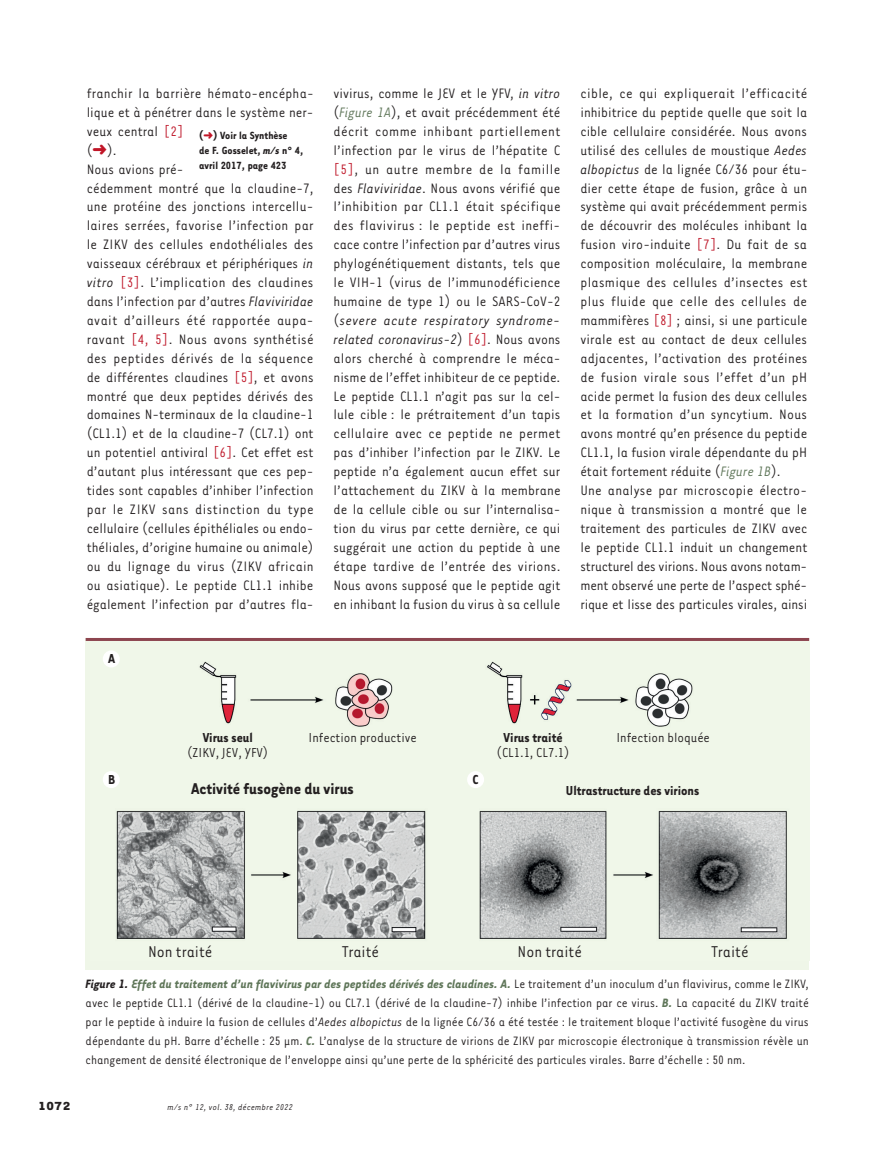
<style>
.page{position:relative;width:894px;height:1149px;background:#fff}
.page>*{position:absolute;margin:0;border:0;box-sizing:border-box;transform-origin:0 0}
.t1{font:18px "Tarzana Narrow";color:#231f20}
.t2{font:700 18px "Tarzana Narrow";color:#231f20}
.t3{font:15.75px/18.9px "Tarzana Narrow";color:#231f20}
.t4{font:15px "Tarzana Narrow";color:#231f20}
.t5{font:700 15px "Tarzana Narrow";color:#231f20}
.t6{font:13.95px/18.9px "Tarzana Narrow";color:#231f20;text-align:justify}
.t7{font:700 13.5px "Tarzana Wide";color:#231f20}
.t8{font:700 12px/15px "Tarzana Narrow";color:#231f20}
.t9{font:italic 9.75px "Tarzana Narrow";letter-spacing:.025em;color:#231f20}
.s1{color:#bf182a}
.s2{color:#c11527}
.s3{font-style:italic}
.s4{font-style:italic;color:#5f7659}
.s5{font-weight:700;font-style:italic}
.s6{font-weight:700;font-style:italic;color:#5f7659}
</style>
<div class="page">
<div style="left:86px;top:638px;width:722px;height:330px;background:#eff6e8"></div>
<img style="left:103px;top:661px;width:684px;height:278px">
<div style="left:103px;top:650px;width:17px;height:17px;background:#fff;border-radius:50%"></div>
<div style="left:103px;top:771px;width:17px;height:17px;background:#fff;border-radius:50%"></div>
<div style="left:467px;top:771px;width:17px;height:17px;background:#fff;border-radius:50%"></div>
<hr style="left:86px;top:638px;width:722px;height:3px;background:#8d454f">
<p class="t3" style="left:87px;top:83px;width:228px">franchir la barrière hémato-encépha&shy;lique et à pénétrer dans le système ner&shy;veux central <span class="s1">[2]<br></span>(<span class="s2">➜</span>).<br>Nous avions pré-<br>cédemment montré que la claudine-7, une protéine des jonctions intercellu&shy;laires serrées, favorise l’infection par le ZIKV des cellules endothéliales des vaisseaux cérébraux et périphériques <span class="s3">in vitro</span> <span class="s1">[3]</span>. L’implication des claudines dans l’infection par d’autres <span class="s3">Flaviviridae </span>avait d’ailleurs été rapportée aupa&shy;ravant <span class="s1">[4, 5]</span>. Nous avons synthétisé des peptides dérivés de la séquence de différentes claudines <span class="s1">[5]</span>, et avons montré que deux peptides dérivés des domaines N-terminaux de la claudine-1 (CL1.1) et de la claudine-7 (CL7.1) ont un potentiel antiviral <span class="s1">[6]</span>. Cet effet est d’autant plus intéressant que ces pep&shy;tides sont capables d’inhiber l’infection par le ZIKV sans distinction du type cellulaire (cellules épithéliales ou endo&shy;théliales, d’origine humaine ou animale) ou du lignage du virus (ZIKV africain ou asiatique). Le peptide CL1.1 inhibe également l’infection par d’autres fla-</p>
<p class="t8" style="left:199px;top:127px;width:105px">(<span class="s2">➜</span>) Voir la Synthèse<br>de F. Gosselet, <span class="s3">m/s</span> n° 4, avril 2017, page 423</p>
<p class="t5" style="left:108px;top:649px;width:9px">A</p>
<p class="t3" style="left:333px;top:83px;width:228px;text-align:justify">vivirus, comme le JEV et le YFV, <span class="s3">in vitro </span>(<span class="s4">Figure 1A</span>), et avait précédemment été décrit comme inhibant partiellement l’infection par le virus de l’hépatite C <span class="s1">[5]</span>, un autre membre de la famille des <span class="s3">Flaviviridae</span>. Nous avons vérifié que l’inhibition par CL1.1 était spécifique des flavivirus : le peptide est ineffi&shy;cace contre l’infection par d’autres virus phylogénétiquement distants, tels que le VIH-1 (virus de l’immunodéficience humaine de type 1) ou le SARS-CoV-2 (<span class="s3">severe acute respiratory syndrome&shy;related coronavirus-2</span>) <span class="s1">[6]</span>. Nous avons alors cherché à comprendre le méca&shy;nisme de l’effet inhibiteur de ce peptide.<br>Le peptide CL1.1 n’agit pas sur la cel&shy;lule cible : le prétraitement d’un tapis cellulaire avec ce peptide ne permet pas d’inhiber l’infection par le ZIKV. Le peptide n’a également aucun effet sur l’attachement du ZIKV à la membrane de la cellule cible ou sur l’internalisa&shy;tion du virus par cette dernière, ce qui suggérait une action du peptide à une étape tardive de l’entrée des virions.<br>Nous avons supposé que le peptide agit en inhibant la fusion du virus à sa cellule</p>
<p class="t3" style="left:580px;top:83px;width:228px">cible, ce qui expliquerait l’efficacité inhibitrice du peptide quelle que soit la cible cellulaire considérée. Nous avons utilisé des cellules de moustique <span class="s3">Aedes albopictus</span> de la lignée C6/36 pour étu&shy;dier cette étape de fusion, grâce à un système qui avait précédemment permis de découvrir des molécules inhibant la fusion viro-induite <span class="s1">[7]</span>. Du fait de sa composition moléculaire, la membrane plasmique des cellules d’insectes est plus fluide que celle des cellules de mammifères <span class="s1">[8]</span> ; ainsi, si une particule virale est au contact de deux cellules adjacentes, l’activation des protéines de fusion virale sous l’effet d’un pH acide permet la fusion des deux cellules et la formation d’un syncytium. Nous avons montré qu’en présence du peptide CL1.1, la fusion virale dépendante du pH était fortement réduite (<span class="s4">Figure 1B</span>).<br>Une analyse par microscopie électro&shy;nique à transmission a montré que le traitement des particules de ZIKV avec le peptide CL1.1 induit un changement structurel des virions. Nous avons notam&shy;ment observé une perte de l’aspect sphé&shy;rique et lisse des particules virales, ainsi</p>
<p class="t5" style="left:202px;top:727px;width:52px">Virus seul</p>
<p class="t4" style="left:187px;top:743px;width:83px">(ZIKV, JEV, YFV)</p>
<p class="t4" style="left:308px;top:728px;width:109px">Infection productive</p>
<p class="t5" style="left:503px;top:727px;width:60px">Virus traité</p>
<p class="t4" style="left:496px;top:743px;width:75px">(CL1.1, CL7.1)</p>
<p class="t4" style="left:616px;top:728px;width:95px">Infection bloquée</p>
<p class="t5" style="left:108px;top:769px;width:9px">B</p>
<p class="t5" style="left:472px;top:769px;width:7px">C</p>
<p class="t2" style="left:191px;top:777px;width:164px">Activité fusogène du virus</p>
<p class="t5" style="left:565px;top:781px;width:135px">Ultrastructure des virions</p>
<p class="t1" style="left:148px;top:940px;width:66px">Non traité</p>
<p class="t1" style="left:342px;top:940px;width:38px">Traité</p>
<p class="t1" style="left:517px;top:940px;width:66px">Non traité</p>
<p class="t1" style="left:711px;top:940px;width:38px">Traité</p>
<p class="t6" style="left:86px;top:973px;width:724px"><span class="s5">Figure 1.</span> <span class="s6">Effet du traitement d’un flavivirus par des peptides dérivés des claudines. A.</span> Le traitement d’un inoculum d’un flavivirus, comme le ZIKV, avec le peptide CL1.1 (dérivé de la claudine-1) ou CL7.1 (dérivé de la claudine-7) inhibe l’infection par ce virus. <span class="s6">B.</span> La capacité du ZIKV traité par le peptide à induire la fusion de cellules d’<span class="s3">Aedes albopictus</span> de la lignée C6/36 a été testée : le traitement bloque l’activité fusogène du virus dépendante du pH. Barre d’échelle : 25 µm. <span class="s6">C.</span> L’analyse de la structure de virions de ZIKV par microscopie électronique à transmission révèle un changement de densité électronique de l’enveloppe ainsi qu’une perte de la sphéricité des particules virales. Barre d’échelle : 50 nm.</p>
<p class="t7" style="left:38px;top:1097px;width:34px">1072</p>
<p class="t9" style="left:167px;top:1100px;width:127px">m/s n° 12, vol. 38, décembre 2022</p>
</div>
